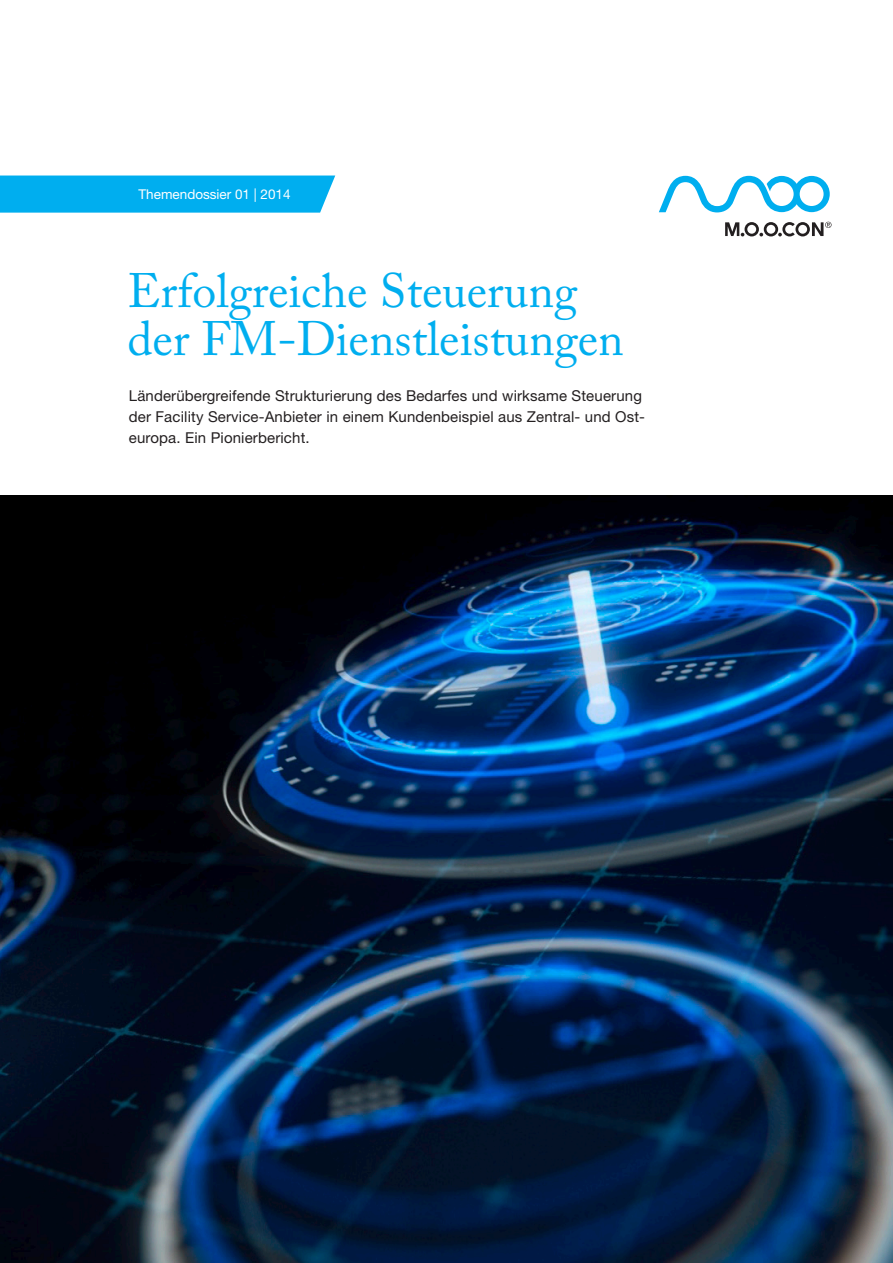
<style>
.page{position:relative;width:893px;height:1263px;background:#fff}
.page>*{position:absolute;margin:0;border:0;box-sizing:border-box;transform-origin:0 0}
.headline{font:48px "Adobe Caslon Pro";color:#00aeef}
.fließtext{font:15px/21px "Helvetica Neue LT Std";letter-spacing:.01em;color:#231f20}
.t1{font:13.5px "Helvetica Neue LT Std";color:#fff}
</style>
<div class="page">
<img style="left:0;top:496px;width:893px;height:767px">
<svg style="left:725px;top:222px;width:106px;height:14px"></svg>
<svg style="left:659px;top:176px;width:171px;height:36px"></svg>
<div style="left:0;top:176px;width:335px;height:37px;background:#00aeef"></div>
<p class="t1" style="left:139px;top:186px;width:154px">Themendossier 01 | 2014</p>
<p class="headline" style="left:128px;top:262px;width:451px">Erfolgreiche Steuerung</p>
<p class="headline" style="left:128px;top:310px;width:498px">der FM-Dienstleistungen</p>
<p class="fließtext" style="left:129px;top:385px;width:518px">Länderübergreifende Strukturierung des Bedarfes und wirksame Steuerung der Facility Service-Anbieter in einem Kundenbeispiel aus Zentral- und Ost&shy;europa. Ein Pionierbericht.</p>
</div>
